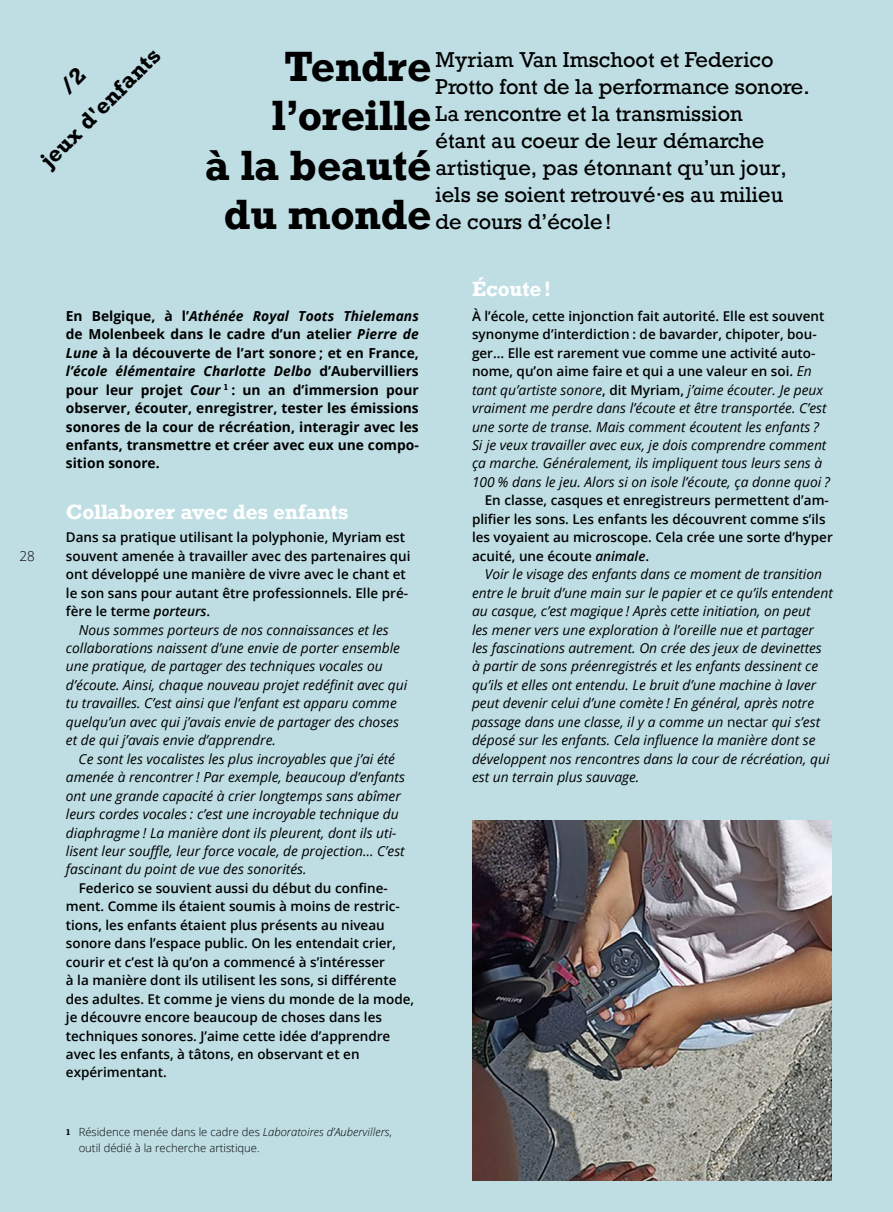
<style>
.page{position:relative;width:893px;height:1212px;background:#bedee4}
.page>*{position:absolute;margin:0;border:0;box-sizing:border-box;transform-origin:0 0}
.t1{font:700 39.75px/49.5px "Rockwell";letter-spacing:-.01em;color:#000;text-align:right}
.t2{font:700 21px/39px "Rockwell";color:#000;text-align:center}
.t3{font:20.25px/27px "Rockwell";color:#000}
.t4{font:700 19.5px "Rockwell";letter-spacing:-.01em;color:#fff}
.t5{font:italic 13.8px/18.5px "Open Sans";color:#000}
.t6{font:700 13.8px/18.5px "Open Sans";color:#000;text-align:justify}
.t7{font:600 13.5px/18.5px "Open Sans";color:#000}
.t8{font:300 13.5px "Open Sans";color:#000}
.t9{font:300 12.75px "Open Sans";color:#000}
.t10{font:300 11.25px/15.8px "Open Sans";color:#000}
.s1{font-style:italic}
.s2{font-family:"Rockwell";font-weight:700;font-size:7.8px}
.s3{font-weight:400;font-style:italic;font-size:13.8px}
.s4{font-weight:600;font-style:normal;font-size:13.5px}
.s5{font-style:normal}
</style>
<div class="page">
<img style="left:472px;top:820px;width:359px;height:360px">
<h2 class="t2" style="left:3px;top:122px;width:160px;rotate:-45deg">/2<br>jeux d'enfants</h2>
<h1 class="t1" style="left:205px;top:41px;width:228px">Tendre l’oreille<br>à la beauté du monde</h1>
<h3 class="t3" style="left:435px;top:47px;width:376px">Myriam Van Imschoot et Federico<br>Protto font de la performance sonore.<br>La rencontre et la transmission<br>étant au coeur de leur démarche artistique, pas étonnant qu’un jour, iels se soient retrouvé·es au milieu de cours d’école!</h3>
<p class="t8" style="left:20px;top:547px;width:17px">28</p>
<p class="t9" style="left:18px;top:547px;width:16px">28</p>
<p class="t6" style="left:66px;top:306px;width:354px">En Belgique, à l’<span class="s1">Athénée Royal Toots Thielemans </span>de Molenbeek dans le cadre d’un atelier <span class="s1">Pierre de Lune</span> à la découverte de l’art sonore ; et en France, <span class="s1">l’école élémentaire Charlotte Delbo</span> d’Aubervilliers pour leur projet <span class="s1">Cour</span> <sup>1</sup> : un an d’immersion pour observer, écouter, enregistrer, tester les émissions sonores de la cour de récréation, interagir avec les enfants, transmettre et créer avec eux une compo&shy;sition sonore.</p>
<h3 class="t4" style="left:66px;top:500px;width:284px">Collaborer avec des enfants</h3>
<p class="t7" style="left:66px;top:528px;width:346px">Dans sa pratique utilisant la polyphonie, Myriam est souvent amenée à travailler avec des partenaires qui ont développé une manière de vivre avec le chant et le son sans pour autant être professionnels. Elle pré&shy;fère le terme <span class="s1">porteurs</span>.</p>
<p class="t5" style="left:66px;top:620px;width:343px;text-indent:13px">Nous sommes porteurs de nos connaissances et les collaborations naissent d’une envie de porter ensemble une pratique, de partager des techniques vocales ou d’écoute. Ainsi, chaque nouveau projet redéfinit avec qui tu travailles. C’est ainsi que l’enfant est apparu comme quelqu’un avec qui j’avais envie de partager des choses et de qui j’avais envie d’apprendre.</p>
<p class="t5" style="left:66px;top:749px;width:341px;text-indent:13px">Ce sont les vocalistes les plus incroyables que j’ai été amenée à rencontrer ! Par exemple, beaucoup d’enfants ont une grande capacité à crier longtemps sans abîmer leurs cordes vocales : c’est une incroyable technique du diaphragme ! La manière dont ils pleurent, dont ils uti&shy;lisent leur souffle, leur force vocale, de projection… C’est fascinant du point de vue des sonorités.</p>
<p class="t7" style="left:66px;top:878px;width:350px;text-indent:13px">Federico se souvient aussi du début du confine&shy;ment. Comme ils étaient soumis à moins de restric&shy;tions, les enfants étaient plus présents au niveau sonore dans l’espace public. On les entendait crier, courir et c’est là qu’on a commencé à s’intéresser<br>à la manière dont ils utilisent les sons, si différente des adultes. Et comme je viens du monde de la mode, je découvre encore beaucoup de choses dans les techniques sonores. J’aime cette idée d’apprendre avec les enfants, à tâtons, en observant et en expérimentant.</p>
<p class="t10" style="left:79px;top:1124px;width:315px;text-indent:-13px"><span class="s2">1</span> Résidence menée dans le cadre des <span class="s1">Laboratoires d’Aubervillers</span>, outil dédié à la recherche artistique.</p>
<h3 class="t4" style="left:472px;top:276px;width:81px">Écoute!</h3>
<p class="t7" style="left:472px;top:306px;width:354px">À l’école, cette injonction fait autorité. Elle est souvent synonyme d’interdiction : de bavarder, chipoter, bou&shy;ger… Elle est rarement vue comme une activité auto&shy;nome, qu’on aime faire et qui a une valeur en soi. <span class="s3">En</span></p>
<p class="t5" style="left:472px;top:380px;width:359px">tant qu’artiste sonore<span class="s4">, dit Myriam,</span> j’aime écouter. Je peux vraiment me perdre dans l’écoute et être transportée. C’est une sorte de transe. Mais comment écoutent les enfants ?<br>Si je veux travailler avec eux, je dois comprendre comment ça marche. Généralement, ils impliquent tous leurs sens à 100 % dans le jeu. Alors si on isole l’écoute, ça donne quoi ?</p>
<p class="t7" style="left:472px;top:491px;width:362px;text-indent:13px">En classe, casques et enregistreurs permettent d’am&shy;plifier les sons. Les enfants les découvrent comme s’ils les voyaient au microscope. Cela crée une sorte d’hyper acuité, une écoute <span class="s1">animale</span>.</p>
<p class="t5" style="left:472px;top:564px;width:362px;text-indent:13px">Voir le visage des enfants dans ce moment de transition entre le bruit d’une main sur le papier et ce qu’ils entendent au casque, c’est magique ! Après cette initiation, on peut<br>les mener vers une exploration à l’oreille nue et partager les fascinations autrement. On crée des jeux de devinettes à partir de sons préenregistrés et les enfants dessinent ce qu’ils et elles ont entendu. Le bruit d’une machine à laver peut devenir celui d’une comète ! En général, après notre passage dans une classe, il y a comme un <span class="s5">nectar</span> qui s’est déposé sur les enfants. Cela influence la manière dont se développent nos rencontres dans la cour de récréation, qui est un terrain plus sauvage.</p>
</div>
